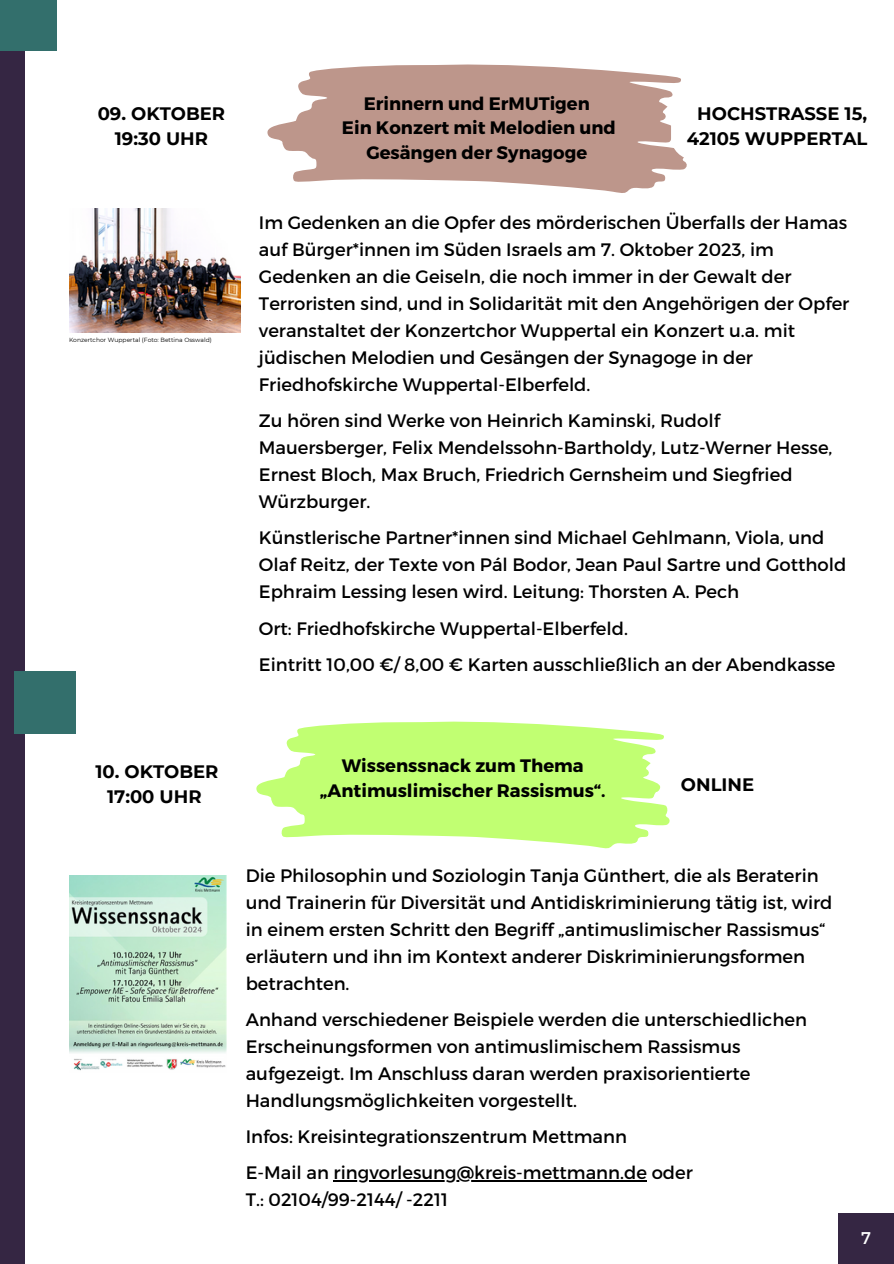
<style>
.page{position:relative;width:894px;height:1264px;background:#fff}
.page>*{position:absolute;margin:0;border:0;box-sizing:border-box;transform-origin:0 0}
.t1{font:18px/27px "Montserrat";color:#000}
.t2{font:700 18px/24.8px "Montserrat";color:#000;text-align:center}
.t3{font:16.95px "Montserrat";color:#fff}
.t4{font:6px "Montserrat";color:#000}
</style>
<div class="page">
<div style="left:0;top:0;width:24px;height:1263px;background:#352643"></div>
<div style="left:0;top:0;width:57px;height:51px;background:#336f6c"></div>
<div style="left:837px;top:1212px;width:56px;height:51px;background:#352643"></div>
<svg style="left:267px;top:64px;width:420px;height:129px;fill:#bd968b"></svg>
<div style="left:670px;top:98px;width:213px;height:61px;background:#fff;border-radius:23px"></div>
<svg style="left:256px;top:721px;width:414px;height:127px;fill:#c1ff72"></svg>
<img style="left:69px;top:209px;width:171px;height:123px">
<img style="left:69px;top:876px;width:157px;height:195px">
<hr style="left:333px;top:1180px;width:313px;height:1px;background:#000">
<div style="left:14px;top:671px;width:61px;height:62px;background:#336f6c"></div>
<h3 class="t2" style="left:342px;top:90px;width:275px">Erinnern und ErMUTigen<br>Ein Konzert mit Melodien und<br>Gesängen der Synagoge</h3>
<h2 class="t2" style="left:98px;top:101px;width:129px">09. OKTOBER<br>19:30 UHR</h2>
<p class="t2" style="left:686px;top:101px;width:182px">HOCHSTRASSE 15,<br>42105 WUPPERTAL</p>
<p class="t4" style="left:69px;top:336px;width:144px">Konzertchor Wuppertal (Foto: Bettina Osswald)</p>
<h3 class="t1" style="left:259px;top:208px;width:591px">Im Gedenken an die Opfer des mörderischen Überfalls der Hamas auf Bürger*innen im Süden Israels am 7. Oktober 2023, im Gedenken an die Geiseln, die noch immer in der Gewalt der Terroristen sind, und in Solidarität mit den Angehörigen der Opfer veranstaltet der Konzertchor Wuppertal ein Konzert u.a. mit jüdischen Melodien und Gesängen der Synagoge in der Friedhofskirche Wuppertal-Elberfeld.</h3>
<h3 class="t1" style="left:259px;top:406px;width:575px">Zu hören sind Werke von Heinrich Kaminski, Rudolf Mauersberger, Felix Mendelssohn-Bartholdy, Lutz-Werner Hesse, Ernest Bloch, Max Bruch, Friedrich Gernsheim und Siegfried Würzburger.</h3>
<p class="t1" style="left:259px;top:523px;width:588px">Künstlerische Partner*innen sind Michael Gehlmann, Viola, und<br>Olaf Reitz, der Texte von Pál Bodor, Jean Paul Sartre und Gotthold<br>Ephraim Lessing lesen wird. Leitung: Thorsten A. Pech</p>
<p class="t1" style="left:259px;top:613px;width:370px">Ort: Friedhofskirche Wuppertal-Elberfeld.</p>
<h2 class="t1" style="left:259px;top:649px;width:578px">Eintritt 10,00 €/ 8,00 € Karten ausschließlich an der Abendkasse</h2>
<h1 class="t2" style="left:95px;top:759px;width:124px">10. OKTOBER<br>17:00 UHR</h1>
<h1 class="t2" style="left:320px;top:752px;width:287px">Wissenssnack zum Thema „Antimuslimischer Rassismus“.</h1>
<p class="t2" style="left:680px;top:771px;width:75px">ONLINE</p>
<h1 class="t1" style="left:246px;top:861px;width:588px">Die Philosophin und Soziologin Tanja Günthert, die als Beraterin und Trainerin für Diversität und Antidiskriminierung tätig ist, wird in einem ersten Schritt den Begriff „antimuslimischer Rassismus“ erläutern und ihn im Kontext anderer Diskriminierungsformen betrachten.</h1>
<h3 class="t1" style="left:246px;top:1005px;width:562px">Anhand verschiedener Beispiele werden die unterschiedlichen Erscheinungsformen von antimuslimischem Rassismus aufgezeigt. Im Anschluss daran werden praxisorientierte Handlungsmöglichkeiten vorgestellt.</h3>
<h3 class="t1" style="left:246px;top:1122px;width:382px">Infos: Kreisintegrationszentrum Mettmann</h3>
<h3 class="t1" style="left:246px;top:1158px;width:448px">E-Mail an ringvorlesung@kreis-mettmann.de oder</h3>
<h3 class="t1" style="left:246px;top:1185px;width:204px">T.: 02104/99-2144/ -2211</h3>
<p class="t3" style="left:860px;top:1227px;width:11px">7</p>
</div>
